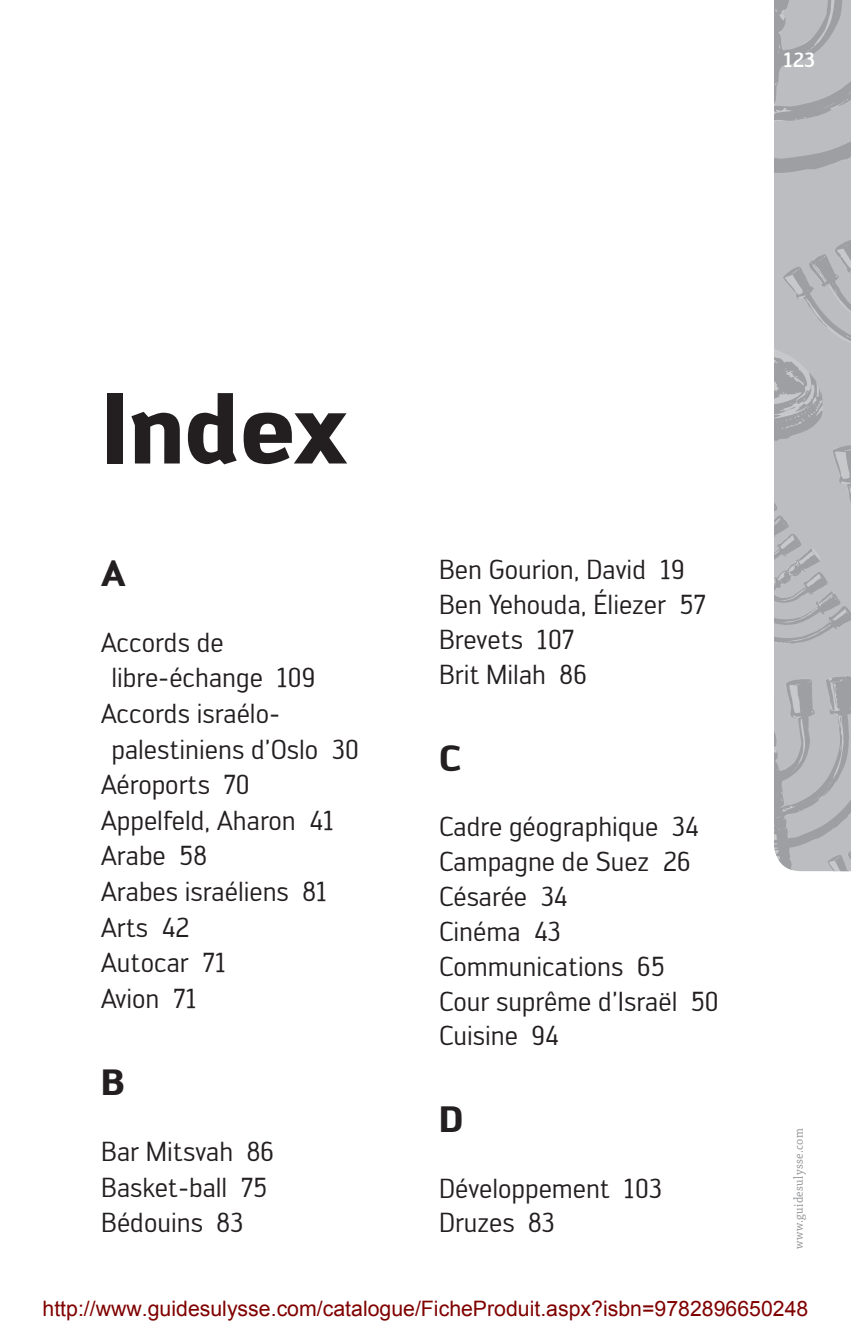
<style>
.page{position:relative;width:851px;height:1337px;background:#fff}
.page>*{position:absolute;margin:0;border:0;box-sizing:border-box;transform-origin:0 0}
.t1{font:700 99px "Engel";letter-spacing:-.01em;color:#231f20;scale:.95 1}
.t2{font:700 36px "Engel";color:#231f20}
.t3{font:27px/34.9px "Engel";color:#231f20}
.t4{font:21.38px "Arial";color:#800000}
.t5{font:500 20.25px "Engel";color:#fff}
.t6{font:13.5px "Chaparral Pro";letter-spacing:.03em;color:#939598;scale:.9 1}
</style>
<div class="page">
<svg style="left:774px;top:0;width:76px;height:871px;background:#b5b6b9"></svg>
<p class="t5" style="left:783px;top:48px;width:33px">123</p>
<h1 class="t1" style="left:101px;top:369px;width:261px">Index</h1>
<h2 class="t2" style="left:101px;top:551px;width:26px">A</h2>
<p class="t3" style="left:101px;top:625px;width:124px">Accords de</p>
<p class="t3" style="left:111px;top:660px;width:205px">libre-échange 109</p>
<p class="t3" style="left:101px;top:696px;width:180px">Accords israélo-</p>
<p class="t3" style="left:111px;top:731px;width:249px">palestiniens d’Oslo 30</p>
<p class="t3" style="left:101px;top:767px;width:150px">Aéroports 70</p>
<p class="t3" style="left:101px;top:803px;width:235px">Appelfeld, Aharon 41</p>
<p class="t3" style="left:101px;top:838px;width:107px">Arabe 58</p>
<p class="t3" style="left:101px;top:874px;width:227px">Arabes israéliens 81</p>
<p class="t3" style="left:101px;top:910px;width:90px">Arts 42</p>
<p class="t3" style="left:101px;top:945px;width:126px">Autocar 71</p>
<p class="t3" style="left:101px;top:981px;width:97px">Avion 71</p>
<h2 class="t2" style="left:101px;top:1060px;width:25px">B</h2>
<p class="t3" style="left:101px;top:1134px;width:174px;line-height:35.6px">Bar Mitsvah 86<br>Basket-ball 75<br>Bédouins 83</p>
<p class="t3" style="left:439px;top:552px;width:268px">Ben Gourion, David 19<br>Ben Yehouda, Éliezer 57<br>Brevets 107<br>Brit Milah 86</p>
<h2 class="t2" style="left:439px;top:736px;width:23px">C</h2>
<p class="t3" style="left:439px;top:809px;width:281px">Cadre géographique 34<br>Campagne de Suez 26<br>Césarée 34<br>Cinéma 43<br>Communications 65<br>Cour suprême d’Israël 50<br>Cuisine 94</p>
<h2 class="t2" style="left:439px;top:1097px;width:26px">D</h2>
<p class="t3" style="left:439px;top:1170px;width:225px">Développement 103<br>Druzes 83</p>
<p class="t6" style="left:791px;top:1248px;width:135px;rotate:-90deg">www.guidesulysse.com</p>
<p class="t4" style="left:43px;top:1294px;width:767px">http://www.guidesulysse.com/catalogue/FicheProduit.aspx?isbn=9782896650248</p>
</div>
